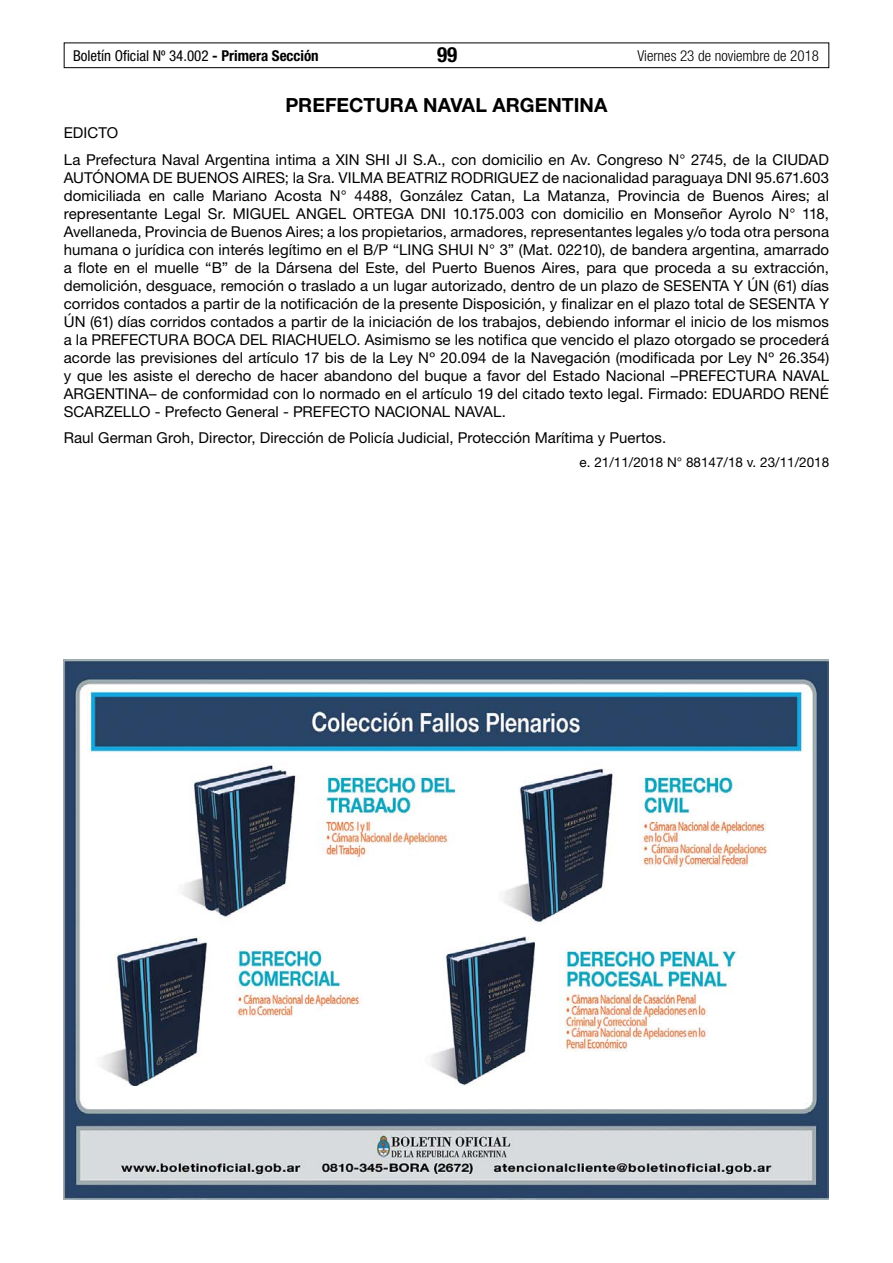
<style>
.page{position:relative;width:893px;height:1263px;background:#fff}
.page>*{position:absolute;margin:0;border:0;box-sizing:border-box;transform-origin:0 0}
.t1{font:700 condensed 21px "Helvetica Neue LT Std";color:#000}
.t2{font:700 19.5px "Helvetica Neue LT Std";color:#000}
.t3{font:15px/18px "Helvetica Neue LT Std";letter-spacing:.005em;color:#000}
.t4{font:condensed 15px "Helvetica Neue LT Std";color:#000}
.t5{font:300 condensed 15px "Helvetica Neue LT Std";color:#000}
.t6{font:13.5px "Helvetica Neue LT Std";color:#000}
.s1{font-weight:700}
</style>
<div class="page">
<div style="left:64px;top:43px;width:765px;height:25px;border:1px solid #000"></div>
<img style="left:64px;top:659px;width:765px;height:540px">
<p class="t4" style="left:73px;top:47px;width:247px">Boletín Oficial Nº 34.002 <span class="s1">- Primera Sección</span></p>
<h1 class="t1" style="left:437px;top:42px;width:22px">99</h1>
<p class="t5" style="left:637px;top:47px;width:183px">Viernes 23 de noviembre de 2018</p>
<h2 class="t2" style="left:285px;top:93px;width:323px">PREFECTURA NAVAL ARGENTINA</h2>
<p class="t3" style="left:64px;top:119px;width:767px;line-height:26.5px">EDICTO<br>La Prefectura Naval Argentina intima a XIN SHI JI S.A., con domicilio en Av. Congreso N° 2745, de la CIUDAD</p>
<p class="t3" style="left:64px;top:168px;width:767px;text-align:justify">AUTÓNOMA DE BUENOS AIRES; la Sra. VILMA BEATRIZ RODRIGUEZ de nacionalidad paraguaya DNI 95.671.603 domiciliada en calle Mariano Acosta N° 4488, González Catan, La Matanza, Provincia de Buenos Aires; al representante Legal Sr. MIGUEL ANGEL ORTEGA DNI 10.175.003 con domicilio en Monseñor Ayrolo N° 118, Avellaneda, Provincia de Buenos Aires; a los propietarios, armadores, representantes legales y/o toda otra persona humana o jurídica con interés legítimo en el B/P “LING SHUI N° 3” (Mat. 02210), de bandera argentina, amarrado a flote en el muelle “B” de la Dársena del Este, del Puerto Buenos Aires, para que proceda a su extracción, demolición, desguace, remoción o traslado a un lugar autorizado, dentro de un plazo de SESENTA Y ÚN (61) días corridos contados a partir de la notificación de la presente Disposición, y finalizar en el plazo total de SESENTA Y ÚN (61) días corridos contados a partir de la iniciación de los trabajos, debiendo informar el inicio de los mismos a la PREFECTURA BOCA DEL RIACHUELO. Asimismo se les notifica que vencido el plazo otorgado se procederá acorde las previsiones del artículo 17 bis de la Ley Nº 20.094 de la Navegación (modificada por Ley Nº 26.354) y que les asiste el derecho de hacer abandono del buque a favor del Estado Nacional –PREFECTURA NAVAL ARGENTINA– de conformidad con lo normado en el artículo 19 del citado texto legal. Firmado: EDUARDO RENÉ SCARZELLO - Prefecto General - PREFECTO NACIONAL NAVAL.</p>
<p class="t3" style="left:64px;top:429px;width:604px">Raul German Groh, Director, Dirección de Policía Judicial, Protección Marítima y Puertos.</p>
<p class="t6" style="left:580px;top:454px;width:251px">e. 21/11/2018 N° 88147/18 v. 23/11/2018</p>
</div>
